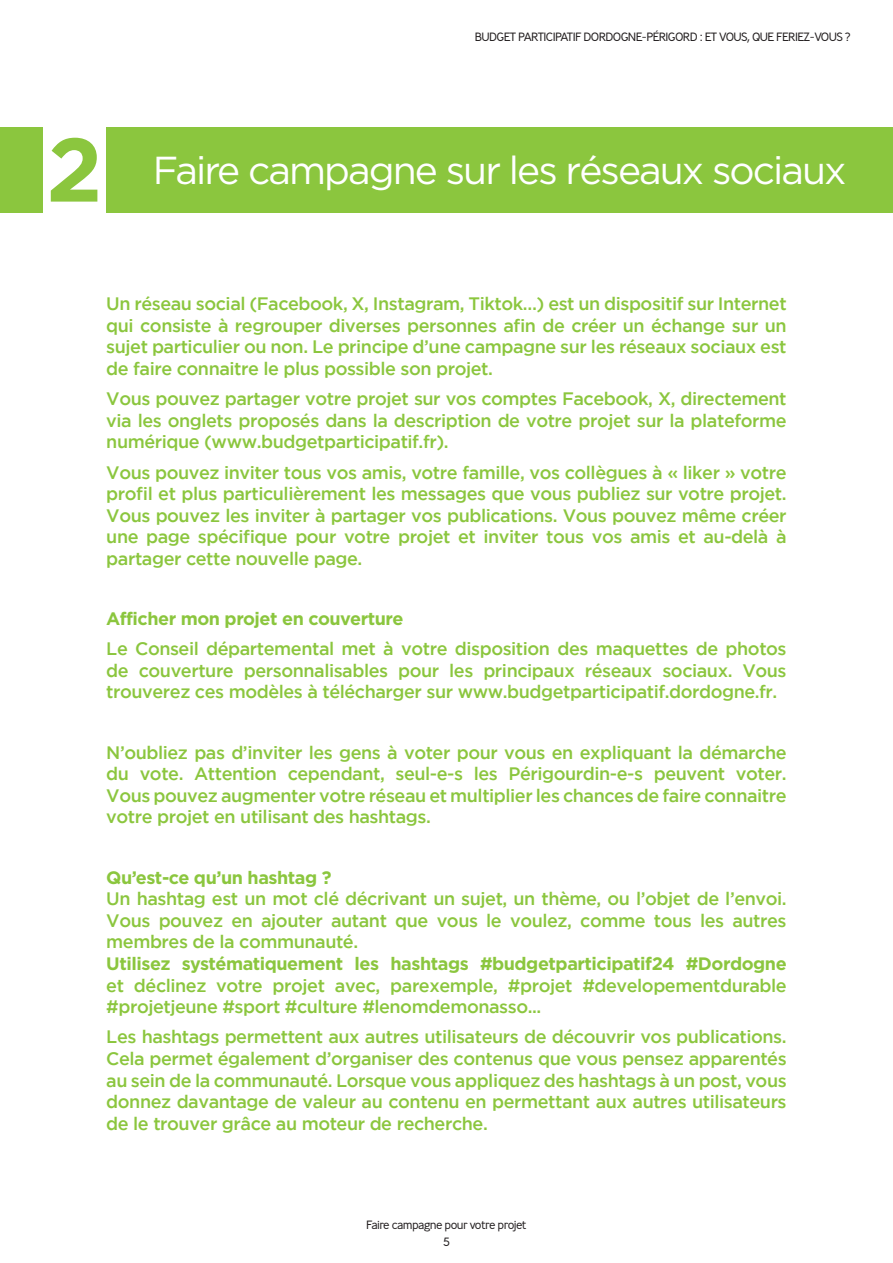
<style>
.page{position:relative;width:893px;height:1263px;background:#fff}
.page>*{position:absolute;margin:0;border:0;box-sizing:border-box;transform-origin:0 0}
.t1{font:700 90px "Gotham";color:#8bc63e}
.t2{font:39px "Gotham";letter-spacing:-.05em;color:#fff}
.t3{font:500 18px/21.6px "Gotham";letter-spacing:-.025em;color:#8bc63e;text-align:justify}
.t4{font:700 18px "Gotham";letter-spacing:-.025em;color:#8bc63e}
.t5{font:300 12px/17px "Ministry";letter-spacing:-.05em;color:#231f20;text-align:center}
.s1{font-weight:700}
</style>
<div class="page">
<div style="left:106px;top:128px;width:787px;height:85px;background:#8bc63e"></div>
<div style="left:0;top:128px;width:43px;height:85px;background:#8bc63e"></div>
<p class="t5" style="left:475px;top:28px;width:377px">BUDGET PARTICIPATIF DORDOGNE-PÉRIGORD : ET VOUS, QUE FERIEZ-VOUS ?</p>
<p class="t1" style="left:46px;top:118px;width:58px">2</p>
<p class="t2" style="left:153px;top:148px;width:695px">Faire campagne sur les réseaux sociaux</p>
<p class="t3" style="left:106px;top:293px;width:682px">Un réseau social (Facebook, X, Instagram, Tiktok…) est un dispositif sur Internet qui consiste à regrouper diverses personnes afin de créer un échange sur un sujet particulier ou non. Le principe d’une campagne sur les réseaux sociaux est de faire connaitre le plus possible son projet.</p>
<p class="t3" style="left:106px;top:388px;width:682px">Vous pouvez partager votre projet sur vos comptes Facebook, X, directement via les onglets proposés dans la description de votre projet sur la plateforme numérique (www.budgetparticipatif.fr).</p>
<p class="t3" style="left:106px;top:461px;width:682px">Vous pouvez inviter tous vos amis, votre famille, vos collègues à « liker » votre profil et plus particulièrement les messages que vous publiez sur votre projet.<br>Vous pouvez les inviter à partager vos publications. Vous pouvez même créer une page spécifique pour votre projet et inviter tous vos amis et au-delà à partager cette nouvelle page.</p>
<p class="t4" style="left:106px;top:608px;width:299px">Afficher mon projet en couverture</p>
<p class="t3" style="left:106px;top:638px;width:682px">Le Conseil départemental met à votre disposition des maquettes de photos de couverture personnalisables pour les principaux réseaux sociaux. Vous trouverez ces modèles à télécharger sur www.budgetparticipatif.dordogne.fr.</p>
<p class="t3" style="left:106px;top:741px;width:682px">N’oubliez pas d’inviter les gens à voter pour vous en expliquant la démarche du vote. Attention cependant, seul-e-s les Périgourdin-e-s peuvent voter.<br>Vous pouvez augmenter votre réseau et multiplier les chances de faire connaitre votre projet en utilisant des hashtags.</p>
<p class="t4" style="left:106px;top:867px;width:227px">Qu’est-ce qu’un hashtag ?</p>
<p class="t3" style="left:106px;top:888px;width:682px">Un hashtag est un mot clé décrivant un sujet, un thème, ou l’objet de l’envoi.<br>Vous pouvez en ajouter autant que vous le voulez, comme tous les autres membres de la communauté.</p>
<p class="t3" style="left:106px;top:952px;width:682px"><span class="s1">Utilisez systématiquement les hashtags #budgetparticipatif24 #Dordogne </span>et déclinez votre projet avec, parexemple, #projet #developementdurable #projetjeune #sport #culture #lenomdemonasso...</p>
<p class="t3" style="left:106px;top:1026px;width:682px">Les hashtags permettent aux autres utilisateurs de découvrir vos publications.<br>Cela permet également d’organiser des contenus que vous pensez apparentés au sein de la communauté. Lorsque vous appliquez des hashtags à un post, vous donnez davantage de valeur au contenu en permettant aux autres utilisateurs de le trouver grâce au moteur de recherche.</p>
<p class="t5" style="left:366px;top:1216px;width:162px">Faire campagne pour votre projet<br>5</p>
</div>
